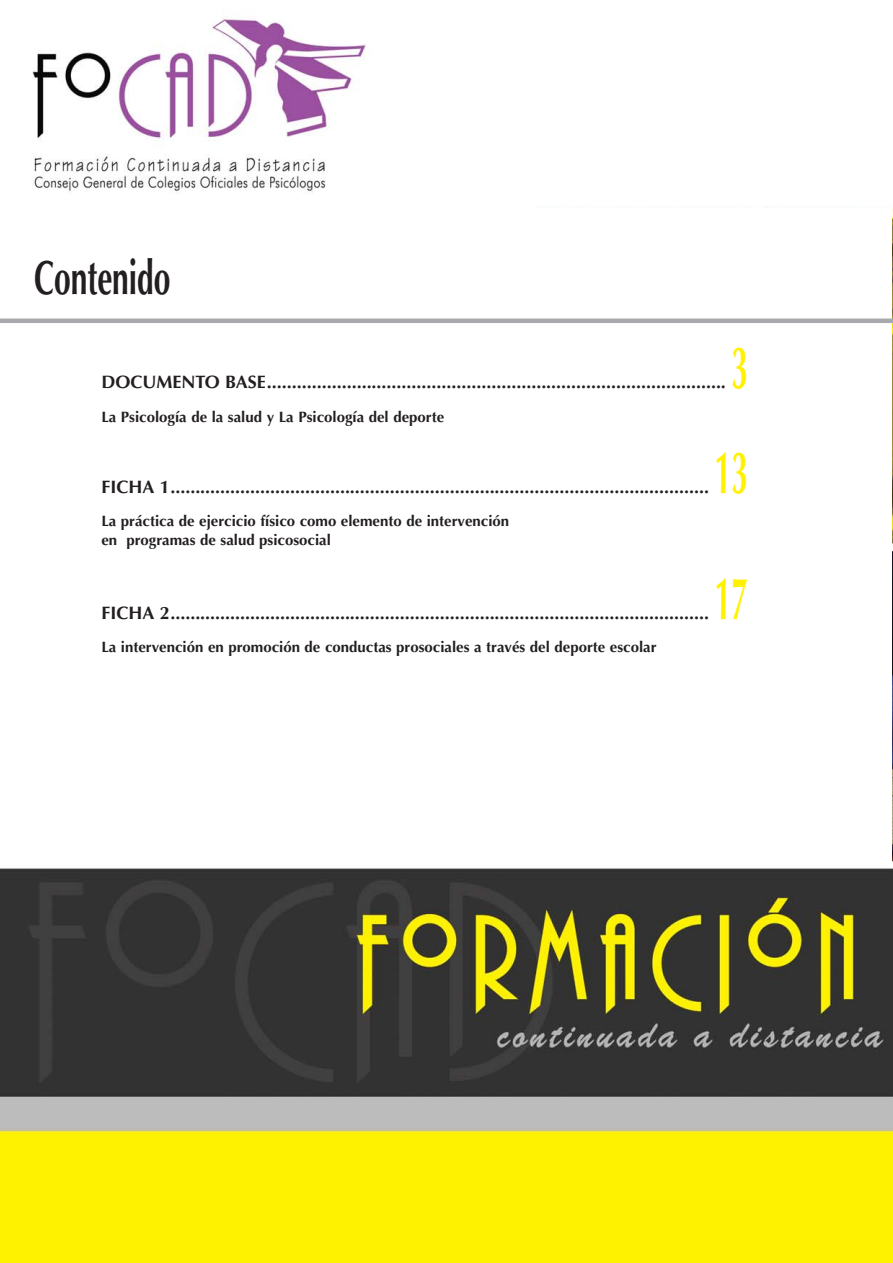
<style>
.page{position:relative;width:893px;height:1263px;background:#fff}
.page>*{position:absolute;margin:0;border:0;box-sizing:border-box;transform-origin:0 0}
.t1{font:700 60px "Optima";color:#fff200;scale:.5 1}
.t2{font:700 48px "Optima";color:#231f20;scale:.62 1}
.t3{font:700 18px "Optima";color:#231f20}
.t4{font:700 15px/18.5px "Optima";color:#231f20}
</style>
<div class="page">
<img style="left:0;top:17px;width:892px;height:1246px">
<div style="left:101px;top:209px;width:790px;height:655px;background:#fff"></div>
<div style="left:34px;top:258px;width:293px;height:72px;background:#fff"></div>
<hr style="left:0;top:319px;width:892px;height:4px;background:#a7a9ac">
<h2 class="t2" style="left:34px;top:258px;width:222px">Contenido</h2>
<h1 class="t1" style="left:731px;top:343px;width:35px">3</h1>
<p class="t3" style="left:101px;top:375px;width:626px">DOCUMENTO BASE............................................................................................</p>
<p class="t4" style="left:101px;top:409px;width:344px">La Psicología de la salud y La Psicología del deporte</p>
<p class="t3" style="left:101px;top:479px;width:609px">FICHA 1............................................................................................................</p>
<h1 class="t1" style="left:714px;top:447px;width:68px">13</h1>
<p class="t4" style="left:101px;top:513px;width:409px">La práctica de ejercicio físico como elemento de intervención en programas de salud psicosocial</p>
<p class="t3" style="left:101px;top:605px;width:609px">FICHA 2............................................................................................................</p>
<h1 class="t1" style="left:714px;top:574px;width:68px">17</h1>
<p class="t4" style="left:101px;top:640px;width:556px">La intervención en promoción de conductas prosociales a través del deporte escolar</p>
</div>
